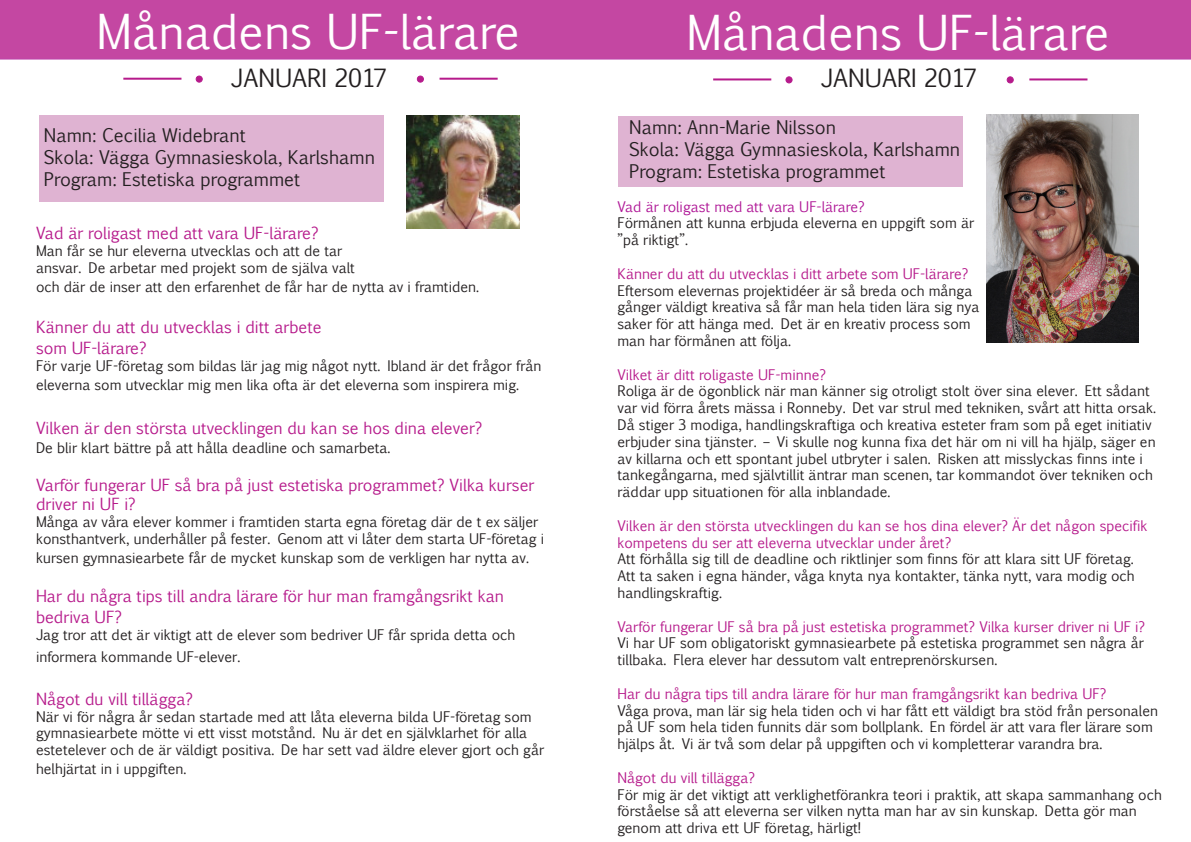
<style>
.page{position:relative;width:1191px;height:842px;background:#fff}
.page>*{position:absolute;margin:0;border:0;box-sizing:border-box;transform-origin:0 0}
.t1{font:46px "Euphemia CAS";color:#fff}
.t2{font:24px "Euphemia CAS";color:#231f20}
.t3{font:18px "Euphemia CAS";color:#231f20}
.t4{font:16px/19.2px "Euphemia CAS";color:#b61a8b}
.t5{font:14px/16.8px "Euphemia CAS";color:#231f20}
.t6{font:14px/16.8px "Euphemia CAS";color:#b61a8b}
.s1{color:#af1696}
.s2{color:#231f20}
</style>
<div class="page">
<div style="left:0;top:0;width:1191px;height:60px;background:#c447a2"></div>
<hr style="left:123px;top:78px;width:58px;height:2px;background:#b61a8b">
<svg style="left:196px;top:76px;width:6px;height:6px"></svg>
<div style="left:196px;top:76px;width:7px;height:7px;border:1px solid #b61a8b;border-radius:50%"></div>
<svg style="left:417px;top:76px;width:6px;height:6px"></svg>
<div style="left:417px;top:76px;width:7px;height:7px;border:1px solid #b61a8b;border-radius:50%"></div>
<hr style="left:439px;top:78px;width:58px;height:2px;background:#b61a8b">
<hr style="left:713px;top:78px;width:58px;height:2px;background:#b61a8b">
<svg style="left:786px;top:77px;width:6px;height:6px"></svg>
<div style="left:785px;top:76px;width:7px;height:7px;border:1px solid #b61a8b;border-radius:50%"></div>
<svg style="left:1007px;top:77px;width:6px;height:6px"></svg>
<div style="left:1006px;top:76px;width:7px;height:7px;border:1px solid #b61a8b;border-radius:50%"></div>
<hr style="left:1029px;top:78px;width:58px;height:2px;background:#b61a8b">
<div style="left:40px;top:116px;width:344px;height:86px;background:#dfb3d2"></div>
<img style="left:406px;top:116px;width:113px;height:113px">
<div style="left:618px;top:116px;width:344px;height:71px;background:#dfb3d2"></div>
<img style="left:986px;top:114px;width:153px;height:229px">
<p class="t1" style="left:96px;top:-1px;width:425px">Månadens UF-lärare</p>
<p class="t2" style="left:231px;top:60px;width:158px">JANUARI 2017</p>
<p class="t3" style="left:44px;top:123px;width:203px">Namn: Cecilia Widebrant</p>
<p class="t3" style="left:44px;top:144px;width:332px">Skola: Vägga Gymnasieskola, Karlshamn</p>
<p class="t3" style="left:44px;top:166px;width:258px">Program: Estetiska programmet</p>
<p class="t4" style="left:36px;top:223px;width:284px">Vad är roligast med att vara UF-lärare?</p>
<p class="t5" style="left:36px;top:242px;width:308px">Man får se hur eleverna utvecklas och att de tar</p>
<p class="t5" style="left:36px;top:259px;width:320px">ansvar. De arbetar med projekt som de själva valt</p>
<p class="t5" style="left:36px;top:278px;width:444px">och där de inser att den erfarenhet de får har de nytta av i framtiden.</p>
<p class="t4" style="left:36px;top:317px;width:287px">Känner du att du utvecklas i ditt arbete</p>
<p class="t4" style="left:36px;top:339px;width:112px">som UF-lärare?</p>
<p class="t5" style="left:36px;top:356px;width:507px;line-height:19.2px">För varje UF-företag som bildas lär jag mig något nytt. Ibland är det frågor från eleverna som utvecklar mig men lika ofta är det eleverna som inspirera mig.</p>
<p class="t4" style="left:36px;top:418px;width:448px">Vilken är den största utvecklingen du kan se hos dina elever?</p>
<p class="t5" style="left:36px;top:439px;width:356px">De blir klart bättre på att hålla deadline och samarbeta.</p>
<p class="t4" style="left:36px;top:475px;width:500px">Varför fungerar UF så bra på just estetiska programmet? Vilka kurser driver ni UF i?</p>
<p class="t5" style="left:36px;top:513px;width:509px">Många av våra elever kommer i framtiden starta egna företag där de t ex säljer konsthantverk, underhåller på fester. Genom att vi låter dem starta UF-företag i</p>
<p class="t5" style="left:36px;top:549px;width:494px">kursen gymnasiearbete får de mycket kunskap som de verkligen har nytta av.</p>
<p class="t4" style="left:36px;top:586px;width:469px">Har du några tips till andra lärare för hur man framgångsrikt kan</p>
<p class="t4" style="left:36px;top:607px;width:87px">bedriva UF?</p>
<p class="t5" style="left:36px;top:626px;width:481px">Jag tror att det är viktigt att de elever som bedriver UF får sprida detta och</p>
<p class="t5" style="left:36px;top:648px;width:206px">informera kommande UF-elever.</p>
<p class="t4" style="left:36px;top:689px;width:159px">Något du vill tillägga?</p>
<p class="t5" style="left:36px;top:708px;width:509px">När vi för några år sedan startade med att låta eleverna bilda UF-företag som gymnasiearbete mötte vi ett visst motstånd. Nu är det en självklarhet för alla estetelever och de är väldigt positiva. De har sett vad äldre elever gjort och går</p>
<p class="t5" style="left:36px;top:761px;width:152px">helhjärtat in i uppgiften.</p>
<p class="t1" style="left:686px;top:0;width:425px">Månadens UF-lärare</p>
<p class="t2" style="left:820px;top:61px;width:158px">JANUARI 2017</p>
<p class="t3" style="left:629px;top:115px;width:208px">Namn: Ann-Marie Nilsson</p>
<p class="t3" style="left:629px;top:136px;width:332px">Skola: Vägga Gymnasieskola, Karlshamn</p>
<p class="t3" style="left:629px;top:158px;width:258px">Program: Estetiska programmet</p>
<p class="t5" style="left:617px;top:198px;width:358px"><span class="s1">Vad är roligast med att vara UF-lärare?<br></span>Förmånen att kunna erbjuda eleverna en uppgift som är</p>
<p class="t5" style="left:617px;top:231px;width:72px">”på riktigt”.</p>
<p class="t6" style="left:617px;top:265px;width:356px">Känner du att du utvecklas i ditt arbete som UF-lärare?<br><span class="s2">Eftersom elevernas projektidéer är så breda och många</span></p>
<p class="t5" style="left:617px;top:299px;width:363px">gånger väldigt kreativa så får man hela tiden lära sig nya</p>
<p class="t5" style="left:617px;top:315px;width:355px">saker för att hänga med. Det är en kreativ process som</p>
<p class="t5" style="left:617px;top:332px;width:175px">man har förmånen att följa.</p>
<p class="t6" style="left:617px;top:366px;width:210px">Vilket är ditt roligaste UF-minne?</p>
<p class="t5" style="left:617px;top:383px;width:540px">Roliga är de ögonblick när man känner sig otroligt stolt över sina elever. Ett sådant var vid förra årets mässa i Ronneby. Det var strul med tekniken, svårt att hitta orsak.<br>Då stiger 3 modiga, handlingskraftiga och kreativa esteter fram som på eget initiativ erbjuder sina tjänster. – Vi skulle nog kunna fixa det här om ni vill ha hjälp, säger en av killarna och ett spontant jubel utbryter i salen. Risken att misslyckas finns inte i tankegångarna, med självtillit äntrar man scenen, tar kommandot över tekniken och räddar upp situationen för alla inblandade.</p>
<p class="t6" style="left:617px;top:517px;width:531px">Vilken är den största utvecklingen du kan se hos dina elever? Är det någon specifik kompetens du ser att eleverna utvecklar under året?</p>
<p class="t5" style="left:617px;top:551px;width:517px">Att förhålla sig till de deadline och riktlinjer som finns för att klara sitt UF företag.</p>
<p class="t5" style="left:617px;top:567px;width:519px">Att ta saken i egna händer, våga knyta nya kontakter, tänka nytt, vara modig och handlingskraftig.</p>
<p class="t6" style="left:617px;top:618px;width:529px">Varför fungerar UF så bra på just estetiska programmet? Vilka kurser driver ni UF i?</p>
<p class="t5" style="left:617px;top:635px;width:528px">Vi har UF som obligatoriskt gymnasiearbete på estetiska programmet sen några år tillbaka. Flera elever har dessutom valt entreprenörskursen.</p>
<p class="t6" style="left:617px;top:685px;width:490px">Har du några tips till andra lärare för hur man framgångsrikt kan bedriva UF?</p>
<p class="t5" style="left:617px;top:702px;width:542px">Våga prova, man lär sig hela tiden och vi har fått ett väldigt bra stöd från personalen på UF som hela tiden funnits där som bollplank. En fördel är att vara fler lärare som hjälps åt. Vi är två som delar på uppgiften och vi kompletterar varandra bra.</p>
<p class="t6" style="left:617px;top:769px;width:139px">Något du vill tillägga?</p>
<p class="t5" style="left:617px;top:786px;width:546px">För mig är det viktigt att verklighetförankra teori i praktik, att skapa sammanhang och förståelse så att eleverna ser vilken nytta man har av sin kunskap. Detta gör man genom att driva ett UF företag, härligt!</p>
</div>
